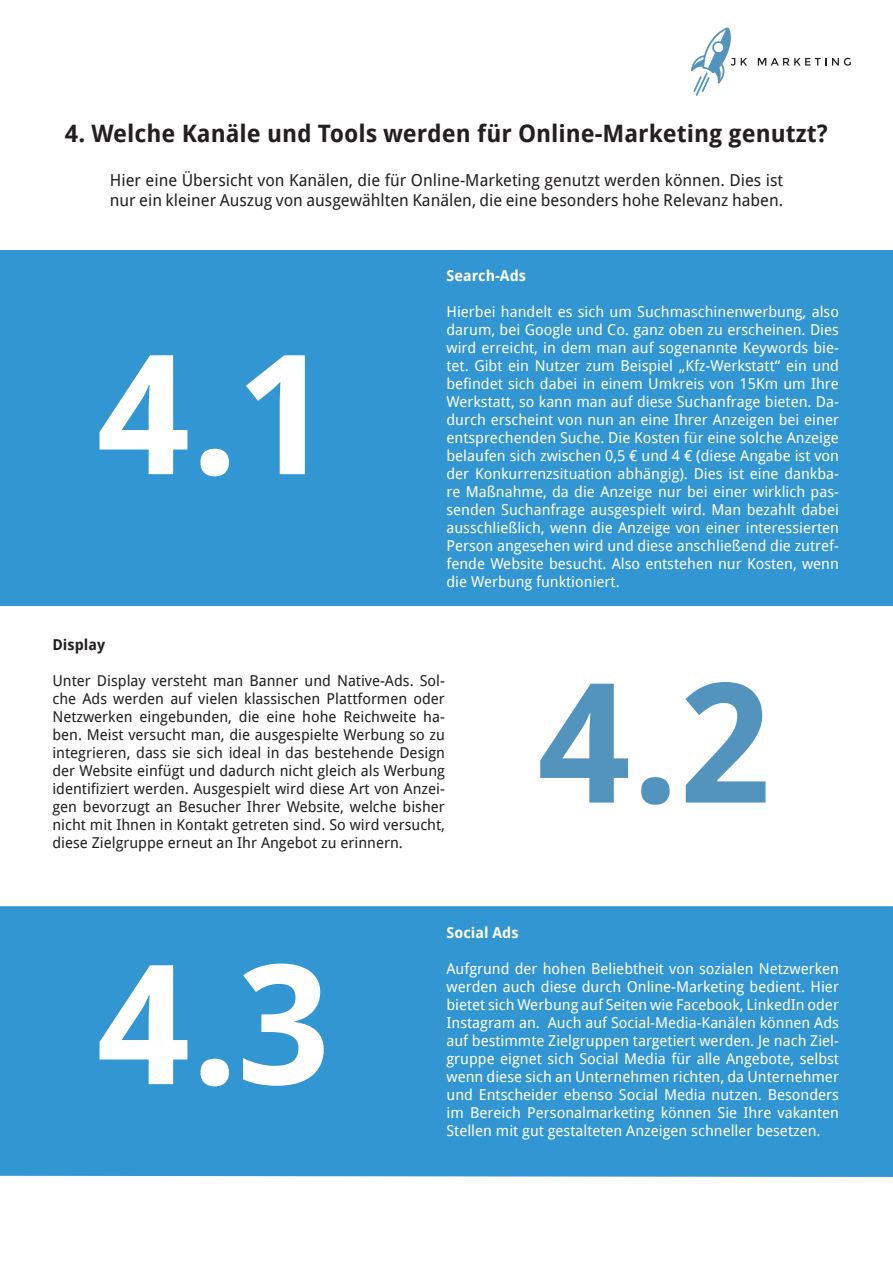
<style>
.page{position:relative;width:893px;height:1263px;background:#fff}
.page>*{position:absolute;margin:0;border:0;box-sizing:border-box;transform-origin:0 0}
.t1{font:700 166.5px "Droid Sans";color:#fff}
.t2{font:700 166.5px "Droid Sans";color:#5294bd}
.t3{font:700 24px "Droid Sans";color:#231f20}
.t4{font:16.5px/19.8px "Droid Sans";color:#231f20}
.t5{font:15px/18px "Droid Sans";color:#fff;text-align:justify}
.t6{font:15px/18px "Droid Sans";color:#231f20;text-align:justify}
.t7{font:700 15px "Droid Sans";color:#fff}
.t8{font:700 15px "Droid Sans";color:#231f20}
</style>
<div class="page">
<svg style="left:691px;top:28px;width:44px;height:68px"></svg>
<svg style="left:741px;top:58px;width:6px;height:8px"></svg>
<svg style="left:758px;top:58px;width:93px;height:8px"></svg>
<div style="left:0;top:251px;width:893px;height:355px;background:#3296d3"></div>
<div style="left:0;top:906px;width:893px;height:271px;background:#3296d3"></div>
<h2 class="t3" style="left:65px;top:124px;width:764px">4. Welche Kanäle und Tools werden für Online-Marketing genutzt?</h2>
<p class="t4" style="left:110px;top:172px;width:675px">Hier eine Übersicht von Kanälen, die für Online-Marketing genutzt werden können. Dies ist nur ein kleiner Auszug von ausgewählten Kanälen, die eine besonders hohe Relevanz haben.</p>
<h1 class="t1" style="left:99px;top:347px;width:232px">4.1</h1>
<p class="t7" style="left:446px;top:269px;width:81px">Search-Ads</p>
<p class="t5" style="left:446px;top:304px;width:394px">Hierbei handelt es sich um Suchmaschinenwerbung, also darum, bei Google und Co. ganz oben zu erscheinen. Dies wird erreicht, in dem man auf sogenannte Keywords bie&shy;tet. Gibt ein Nutzer zum Beispiel „Kfz-Werkstatt“ ein und befindet sich dabei in einem Umkreis von 15Km um Ihre Werkstatt, so kann man auf diese Suchanfrage bieten. Da&shy;durch erscheint von nun an eine Ihrer Anzeigen bei einer entsprechenden Suche. Die Kosten für eine solche Anzeige belaufen sich zwischen 0,5 € und 4 € (diese Angabe ist von der Konkurrenzsituation abhängig). Dies ist eine dankba&shy;re Maßnahme, da die Anzeige nur bei einer wirklich pas&shy;senden Suchanfrage ausgespielt wird. Man bezahlt dabei ausschließlich, wenn die Anzeige von einer interessierten Person angesehen wird und diese anschließend die zutref&shy;fende Website besucht. Also entstehen nur Kosten, wenn die Werbung funktioniert.</p>
<p class="t8" style="left:52px;top:638px;width:54px">Display</p>
<p class="t6" style="left:52px;top:673px;width:394px">Unter Display versteht man Banner und Native-Ads. Sol&shy;che Ads werden auf vielen klassischen Plattformen oder Netzwerken eingebunden, die eine hohe Reichweite ha&shy;ben. Meist versucht man, die ausgespielte Werbung so zu integrieren, dass sie sich ideal in das bestehende Design der Website einfügt und dadurch nicht gleich als Werbung identifiziert werden. Ausgespielt wird diese Art von Anzei&shy;gen bevorzugt an Besucher Ihrer Website, welche bisher nicht mit Ihnen in Kontakt getreten sind. So wird versucht, diese Zielgruppe erneut an Ihr Angebot zu erinnern.</p>
<h1 class="t2" style="left:540px;top:675px;width:232px">4.2</h1>
<h1 class="t1" style="left:99px;top:957px;width:232px">4.3</h1>
<p class="t7" style="left:446px;top:927px;width:74px">Social Ads</p>
<p class="t5" style="left:446px;top:961px;width:394px">Aufgrund der hohen Beliebtheit von sozialen Netzwerken werden auch diese durch Online-Marketing bedient. Hier bietet sich Werbung auf Seiten wie Facebook, LinkedIn oder Instagram an. Auch auf Social-Media-Kanälen können Ads auf bestimmte Zielgruppen targetiert werden. Je nach Ziel&shy;gruppe eignet sich Social Media für alle Angebote, selbst wenn diese sich an Unternehmen richten, da Unternehmer und Entscheider ebenso Social Media nutzen. Besonders im Bereich Personalmarketing können Sie Ihre vakanten Stellen mit gut gestalteten Anzeigen schneller besetzen.</p>
</div>
